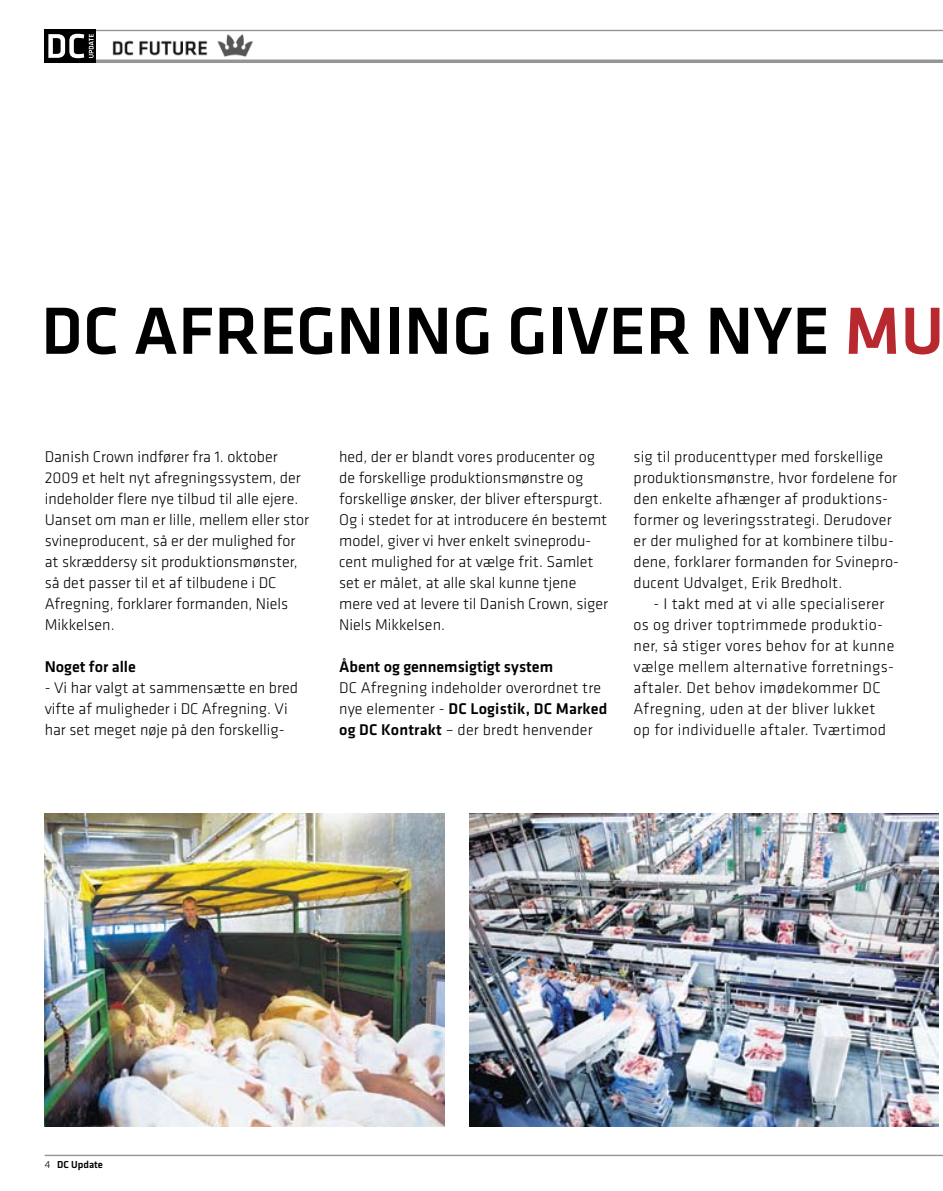
<style>
.page{position:relative;width:943px;height:1191px;background:#fff}
.page>*{position:absolute;margin:0;border:0;box-sizing:border-box;transform-origin:0 0}
.t1{font:500 69.12px "Klavika";color:#000}
.t2{font:300 16.1px/21px "Klavika";color:#000}
.t3{font:300 16.1px/21px "Klavika";letter-spacing:.02em;color:#000}
.t4{font:500 16.1px "Klavika";color:#000}
.t5{font:500 10.5px "Klavika";color:#000}
.s1{color:#b8292f}
.s2{font-weight:500}
.s3{font-weight:300}
</style>
<div class="page">
<hr style="left:45px;top:1154px;width:898px;height:2px;background:#939598">
<hr style="left:45px;top:30px;width:898px;height:1px;background:#939598">
<svg style="left:96px;top:59px;width:847px;height:4px;background:#a0a2a5"></svg>
<div style="left:45px;top:30px;width:51px;height:33px;background:#000"></div>
<svg style="left:48px;top:34px;width:46px;height:24px"></svg>
<img style="left:113px;top:34px;width:140px;height:23px">
<img style="left:469px;top:814px;width:469px;height:312px">
<img style="left:45px;top:814px;width:399px;height:312px">
<h1 class="t1" style="left:41px;top:293px;width:904px">DC Afregning giver nye <span class="s1">mu</span></h1>
<p class="t2" style="left:45px;top:446px;width:266px">Danish Crown indfører fra 1. oktober 2009 et helt nyt afregningssystem, der indeholder flere nye tilbud til alle ejere.<br>Uanset om man er lille, mellem eller stor svineproducent, så er der mulighed for at skræddersy sit produktionsmønster, så det passer til et af tilbudene i DC Afregning, forklarer formanden, Niels Mikkelsen.</p>
<p class="t4" style="left:45px;top:658px;width:93px">Noget for alle</p>
<p class="t2" style="left:45px;top:677px;width:255px">- Vi har valgt at sammensætte en bred vifte af muligheder i DC Afregning. Vi har set meget nøje på den forskellig-</p>
<p class="t2" style="left:339px;top:446px;width:270px">hed, der er blandt vores producenter og de forskellige produktionsmønstre og forskellige ønsker, der bliver efterspurgt.<br>Og i stedet for at introducere én bestemt model, giver vi hver enkelt svineprodu&shy;cent mulighed for at vælge frit. Samlet set er målet, at alle skal kunne tjene mere ved at levere til Danish Crown, siger Niels Mikkelsen.</p>
<p class="t4" style="left:339px;top:657px;width:215px">Åbent og gennemsigtigt system</p>
<p class="t2" style="left:339px;top:677px;width:270px">DC Afregning indeholder overordnet tre nye elementer - <span class="s2">DC Logistik, DC Marked og DC Kontrakt</span> – der bredt henvender</p>
<p class="t2" style="left:633px;top:446px;width:267px">sig til producenttyper med forskellige produktionsmønstre, hvor fordelene for den enkelte afhænger af produktions&shy;former og leveringsstrategi. Derudover er der mulighed for at kombinere tilbu&shy;dene, forklarer formanden for Svinepro&shy;ducent Udvalget, Erik Bredholt.</p>
<p class="t3" style="left:633px;top:593px;width:262px;text-indent:20px">- I takt med at vi alle specialiserer os og driver toptrimmede produktio&shy;ner, så stiger vores behov for at kunne vælge mellem alternative forretnings&shy;aftaler. Det behov imødekommer DC Afregning, uden at der bliver lukket op for individuelle aftaler. Tværtimod</p>
<p class="t5" style="left:45px;top:1159px;width:60px"><span class="s3">4</span> DC Update</p>
</div>
